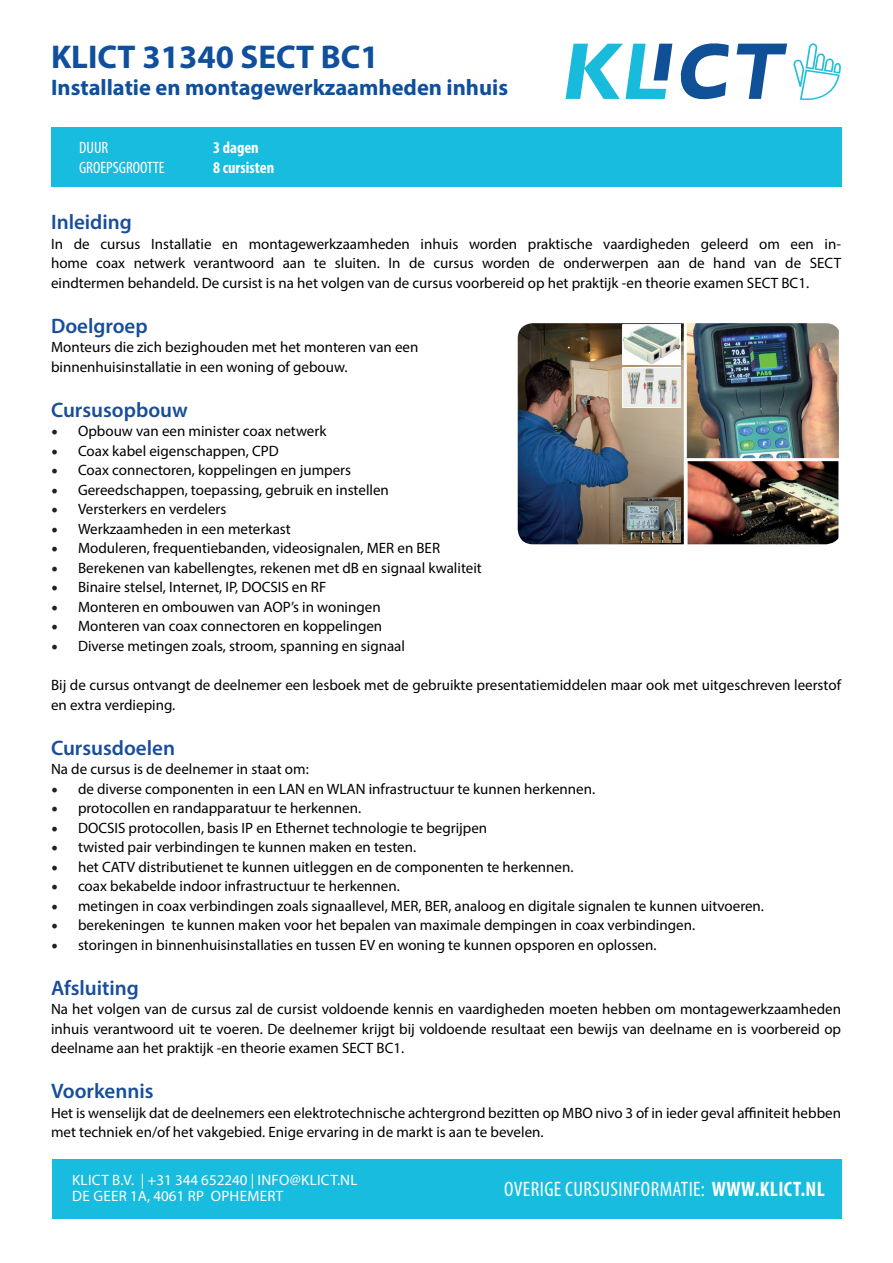
<style>
.page{position:relative;width:893px;height:1263px;background:#fff}
.page>*{position:absolute;margin:0;border:0;box-sizing:border-box;transform-origin:0 0}
.t1{font:700 33px "Myriad Pro";color:#0f4f9b}
.t2{font:700 22.5px "Myriad Pro";color:#0f4f9b}
.t3{font:600 21px "Myriad Pro";color:#184e99}
.t4{font:condensed 21px "Myriad Pro";letter-spacing:.02em;color:#fff}
.t5{font:condensed 16.5px "Myriad Pro";color:#fff}
.t6{font:700 condensed 16.5px "Myriad Pro";color:#fff}
.t7{font:15px/19.5px "Myriad Pro";color:#000001}
.t8{font:15px/16.5px "Myriad Pro";letter-spacing:.02em;color:#fff}
.s1{font-family:"Minion Pro";font-size:18px;color:#231f20}
.s2{font-weight:700}
</style>
<div class="page">
<div style="left:51px;top:127px;width:790px;height:60px;background:#18bcdf"></div>
<div style="left:52px;top:1159px;width:789px;height:59px;background:#18bcdf"></div>
<svg style="left:793px;top:43px;width:48px;height:58px"></svg>
<svg style="left:566px;top:43px;width:163px;height:57px"></svg>
<svg style="left:737px;top:44px;width:50px;height:55px"></svg>
<img style="left:518px;top:323px;width:166px;height:221px">
<img style="left:622px;top:497px;width:58px;height:46px">
<img style="left:622px;top:324px;width:58px;height:40px">
<img style="left:687px;top:323px;width:152px;height:135px">
<img style="left:622px;top:368px;width:58px;height:40px">
<img style="left:688px;top:461px;width:150px;height:83px">
<h1 class="t1" style="left:51px;top:35px;width:329px">KLICT 31340 SECT BC1</h1>
<h2 class="t2" style="left:51px;top:73px;width:459px">Installatie en montagewerkzaamheden inhuis</h2>
<p class="t5" style="left:79px;top:138px;width:31px">DUUR</p>
<p class="t6" style="left:213px;top:138px;width:47px">3 dagen</p>
<p class="t5" style="left:79px;top:158px;width:87px">GROEPSGROOTTE</p>
<p class="t6" style="left:213px;top:157px;width:63px">8 cursisten</p>
<h3 class="t3" style="left:51px;top:209px;width:82px">Inleiding</h3>
<p class="t7" style="left:51px;top:234px;width:792px;text-align:justify">In de cursus Installatie en montagewerkzaamheden inhuis worden praktische vaardigheden geleerd om een in&shy;home coax netwerk verantwoord aan te sluiten. In de cursus worden de onderwerpen aan de hand van de SECT eindtermen behandeld. De cursist is na het volgen van de cursus voorbereid op het praktijk -en theorie examen SECT BC1.</p>
<h3 class="t3" style="left:51px;top:312px;width:98px">Doelgroep</h3>
<p class="t7" style="left:51px;top:337px;width:369px">Monteurs die zich bezighouden met het monteren van een binnenhuisinstallatie in een woning of gebouw.</p>
<h3 class="t3" style="left:51px;top:396px;width:138px">Cursusopbouw</h3>
<p class="t7" style="left:51px;top:421px;width:277px"><span class="s1">•</span> Opbouw van een minister coax netwerk</p>
<p class="t7" style="left:51px;top:441px;width:229px"><span class="s1">•</span> Coax kabel eigenschappen, CPD</p>
<p class="t7" style="left:51px;top:460px;width:302px"><span class="s1">•</span> Coax connectoren, koppelingen en jumpers</p>
<p class="t7" style="left:51px;top:480px;width:339px"><span class="s1">•</span> Gereedschappen, toepassing, gebruik en instellen</p>
<p class="t7" style="left:51px;top:499px;width:177px"><span class="s1">•</span> Versterkers en verdelers</p>
<p class="t7" style="left:51px;top:519px;width:241px"><span class="s1">•</span> Werkzaamheden in een meterkast</p>
<p class="t7" style="left:51px;top:538px;width:391px"><span class="s1">•</span> Moduleren, frequentiebanden, videosignalen, MER en BER</p>
<p class="t7" style="left:51px;top:558px;width:432px"><span class="s1">•</span> Berekenen van kabellengtes, rekenen met dB en signaal kwaliteit</p>
<p class="t7" style="left:51px;top:577px;width:277px"><span class="s1">•</span> Binaire stelsel, Internet, IP, DOCSIS en RF</p>
<p class="t7" style="left:51px;top:597px;width:331px"><span class="s1">•</span> Monteren en ombouwen van AOP’s in woningen</p>
<p class="t7" style="left:51px;top:616px;width:333px"><span class="s1">•</span> Monteren van coax connectoren en koppelingen</p>
<p class="t7" style="left:51px;top:636px;width:355px"><span class="s1">•</span> Diverse metingen zoals, stroom, spanning en signaal</p>
<p class="t7" style="left:51px;top:675px;width:791px">Bij de cursus ontvangt de deelnemer een lesboek met de gebruikte presentatiemiddelen maar ook met uitgeschreven leerstof en extra verdieping.</p>
<h3 class="t3" style="left:51px;top:734px;width:126px">Cursusdoelen</h3>
<p class="t7" style="left:51px;top:759px;width:259px">Na de cursus is de deelnemer in staat om:</p>
<p class="t7" style="left:51px;top:778px;width:546px"><span class="s1">•</span> de diverse componenten in een LAN en WLAN infrastructuur te kunnen herkennen.</p>
<p class="t7" style="left:51px;top:798px;width:312px"><span class="s1">•</span> protocollen en randapparatuur te herkennen.</p>
<p class="t7" style="left:51px;top:817px;width:438px"><span class="s1">•</span> DOCSIS protocollen, basis IP en Ethernet technologie te begrijpen</p>
<p class="t7" style="left:51px;top:837px;width:367px"><span class="s1">•</span> twisted pair verbindingen te kunnen maken en testen.</p>
<p class="t7" style="left:51px;top:856px;width:524px"><span class="s1">•</span> het CATV distributienet te kunnen uitleggen en de componenten te herkennen.</p>
<p class="t7" style="left:51px;top:876px;width:350px"><span class="s1">•</span> coax bekabelde indoor infrastructuur te herkennen.</p>
<p class="t7" style="left:51px;top:895px;width:714px"><span class="s1">•</span> metingen in coax verbindingen zoals signaallevel, MER, BER, analoog en digitale signalen te kunnen uitvoeren.</p>
<p class="t7" style="left:51px;top:915px;width:646px"><span class="s1">•</span> berekeningen te kunnen maken voor het bepalen van maximale dempingen in coax verbindingen.</p>
<p class="t7" style="left:51px;top:934px;width:607px"><span class="s1">•</span> storingen in binnenhuisinstallaties en tussen EV en woning te kunnen opsporen en oplossen.</p>
<h3 class="t3" style="left:51px;top:974px;width:89px">Afsluiting</h3>
<p class="t7" style="left:51px;top:999px;width:792px;text-align:justify">Na het volgen van de cursus zal de cursist voldoende kennis en vaardigheden moeten hebben om montagewerkzaamheden inhuis verantwoord uit te voeren. De deelnemer krijgt bij voldoende resultaat een bewijs van deelname en is voorbereid op deelname aan het praktijk -en theorie examen SECT BC1.</p>
<h3 class="t3" style="left:51px;top:1077px;width:104px">Voorkennis</h3>
<p class="t7" style="left:51px;top:1102px;width:791px">Het is wenselijk dat de deelnemers een elektrotechnische achtergrond bezitten op MBO nivo 3 of in ieder geval affiniteit hebben met techniek en/of het vakgebied. Enige ervaring in de markt is aan te bevelen.</p>
<p class="t8" style="left:72px;top:1171px;width:287px">KLICT B.V. | +31 344 652240 | INFO@KLICT.NL<br>DE GEER 1A, 4061 RP OPHEMERT</p>
<h3 class="t4" style="left:504px;top:1176px;width:322px">OVERIGE CURSUSINFORMATIE: <span class="s2">WWW.KLICT.NL</span></h3>
</div>
